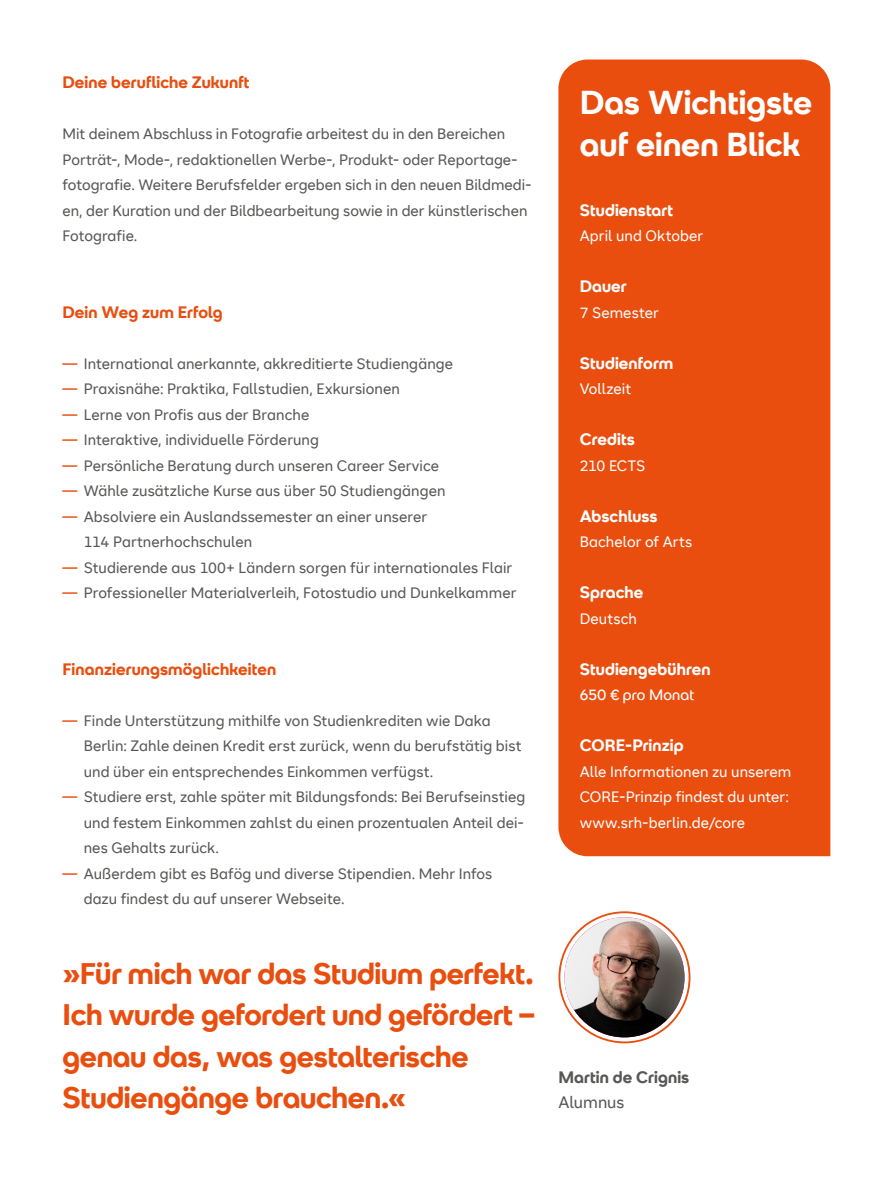
<style>
.page{position:relative;width:893px;height:1188px;background:#fff}
.page>*{position:absolute;margin:0;border:0;box-sizing:border-box;transform-origin:0 0}
.t1{font:700 33px/42px "SRH Headline";color:#fff}
.t2{font:700 29.7px/41.5px "SRH Headline";letter-spacing:-.01em;color:#e94e0f}
.t3{font:700 16.5px "SRH Headline";letter-spacing:.005em;color:#fff}
.t4{font:700 16.5px "SRH Headline";letter-spacing:.005em;color:#e94e0f}
.t5{font:700 16.5px "SRH Headline";letter-spacing:.005em;color:#575756}
.t6{font:16.5px "SRH Text";color:#575756}
.t7{font:15px/25.5px "SRH Text";letter-spacing:.005em;color:#575756}
.t8{font:15px/25.5px "SRH Text";letter-spacing:.005em;color:#fff}
.t9{font:15px "SRH Headline";letter-spacing:.01em;color:#fff}
.s1{color:#e94e0f}
</style>
<div class="page">
<div style="left:558px;top:60px;width:272px;height:796px;background:#e94e0f"></div>
<img style="left:564px;top:917px;width:120px;height:120px;border-radius:60px">
<p class="t4" style="left:63px;top:73px;width:188px">Deine berufliche Zukunft</p>
<p class="t7" style="left:63px;top:121px;width:471px">Mit deinem Abschluss in Fotografie arbeitest du in den Bereichen Porträt-, Mode-, redaktionellen Werbe-, Produkt- oder Reportage&shy;fotografie. Weitere Berufsfelder ergeben sich in den neuen Bildmedi&shy;en, der Kuration und der Bildbearbeitung sowie in der künstlerischen Fotografie.</p>
<p class="t4" style="left:63px;top:302px;width:162px">Dein Weg zum Erfolg</p>
<p class="t7" style="left:63px;top:351px;width:392px"><span class="s1">—</span> International anerkannte, akkreditierte Studiengänge</p>
<p class="t7" style="left:63px;top:376px;width:339px"><span class="s1">—</span> Praxisnähe: Praktika, Fallstudien, Exkursionen</p>
<p class="t7" style="left:63px;top:402px;width:248px"><span class="s1">—</span> Lerne von Profis aus der Branche</p>
<p class="t7" style="left:63px;top:427px;width:258px"><span class="s1">—</span> Interaktive, individuelle Förderung</p>
<p class="t7" style="left:63px;top:453px;width:378px"><span class="s1">—</span> Persönliche Beratung durch unseren Career Service</p>
<p class="t7" style="left:63px;top:478px;width:384px"><span class="s1">—</span> Wähle zusätzliche Kurse aus über 50 Studiengängen</p>
<p class="t7" style="left:84px;top:504px;width:345px;text-indent:-21px"><span class="s1">—</span> Absolviere ein Auslandssemester an einer unserer<br>114 Partnerhochschulen</p>
<p class="t7" style="left:63px;top:555px;width:451px"><span class="s1">—</span> Studierende aus 100+ Ländern sorgen für internationales Flair</p>
<p class="t7" style="left:63px;top:580px;width:455px"><span class="s1">—</span> Professioneller Materialverleih, Fotostudio und Dunkelkammer</p>
<p class="t4" style="left:63px;top:659px;width:215px">Finanzierungsmöglichkeiten</p>
<p class="t7" style="left:84px;top:708px;width:439px;text-indent:-21px"><span class="s1">—</span> Finde Unterstützung mithilfe von Studienkrediten wie Daka<br>Berlin: Zahle deinen Kredit erst zurück, wenn du berufstätig bist und über ein entsprechendes Einkommen verfügst.</p>
<p class="t7" style="left:84px;top:784px;width:443px;text-align:justify;text-indent:-21px"><span class="s1">—</span> Studiere erst, zahle später mit Bildungsfonds: Bei Berufseinstieg und festem Einkommen zahlst du einen prozentualen Anteil dei&shy;nes Gehalts zurück.</p>
<p class="t7" style="left:84px;top:861px;width:410px;text-indent:-21px"><span class="s1">—</span> Außerdem gibt es Bafög und diverse Stipendien. Mehr Infos dazu findest du auf unserer Webseite.</p>
<h2 class="t2" style="left:63px;top:953px;width:473px">»Für mich war das Studium perfekt.<br>Ich wurde gefordert und gefördert – genau das, was gestalterische<br>Studiengänge brauchen.«</h2>
<h1 class="t1" style="left:580px;top:81px;width:234px">Das Wichtigste auf einen Blick</h1>
<p class="t3" style="left:580px;top:200px;width:95px">Studienstart</p>
<p class="t8" style="left:580px;top:223px;width:125px">April und Oktober</p>
<p class="t3" style="left:580px;top:277px;width:49px">Dauer</p>
<p class="t8" style="left:580px;top:300px;width:81px">7 Semester</p>
<p class="t3" style="left:580px;top:353px;width:95px">Studienform</p>
<p class="t8" style="left:580px;top:376px;width:53px">Vollzeit</p>
<p class="t3" style="left:580px;top:430px;width:57px">Credits</p>
<p class="t8" style="left:580px;top:453px;width:67px">210 ECTS</p>
<p class="t3" style="left:580px;top:506px;width:80px">Abschluss</p>
<p class="t8" style="left:580px;top:529px;width:114px">Bachelor of Arts</p>
<p class="t3" style="left:580px;top:583px;width:65px">Sprache</p>
<p class="t8" style="left:580px;top:606px;width:59px">Deutsch</p>
<p class="t3" style="left:580px;top:659px;width:133px">Studiengebühren</p>
<p class="t9" style="left:580px;top:687px;width:116px">650 € pro Monat</p>
<p class="t3" style="left:580px;top:736px;width:105px">CORE-Prinzip</p>
<p class="t8" style="left:580px;top:759px;width:213px">Alle Informationen zu unserem<br>CORE-Prinzip findest du unter: www.srh-berlin.de/core</p>
<p class="t5" style="left:558px;top:1068px;width:133px">Martin de Crignis</p>
<p class="t6" style="left:558px;top:1093px;width:67px">Alumnus</p>
</div>
